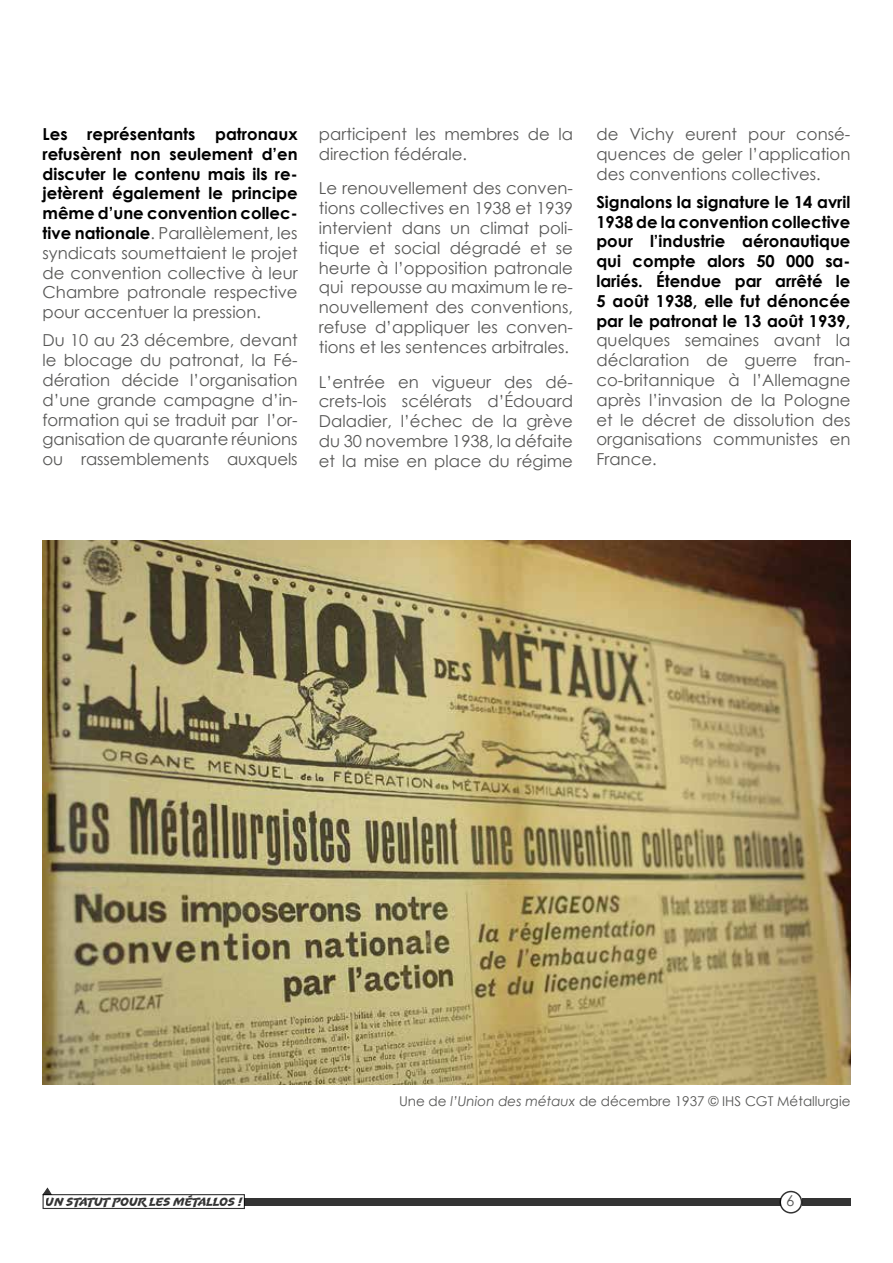
<style>
.page{position:relative;width:893px;height:1263px;background:#fff}
.page>*{position:absolute;margin:0;border:0;box-sizing:border-box;transform-origin:0 0}
.t1{font:16.5px/19.8px "Century Gothic";color:#575756;text-align:justify}
.t2{font:700 16.5px/19.8px "Century Gothic";color:#000;text-align:justify}
.t3{font:15px "Century Gothic";color:#575756}
.t4{font:13.5px "Century Gothic";color:#575756}
.t5{font:12px "Uppercut Angle";color:#000}
.s1{font-weight:400;color:#575756}
.s2{font-style:italic}
</style>
<div class="page">
<div style="left:245px;top:1198px;width:536px;height:7px;background:#333"></div>
<svg style="left:42px;top:1187px;width:203px;height:22px"></svg>
<div style="left:779px;top:1191px;width:23px;height:22px;border:2px solid #000;border-radius:50%"></div>
<div style="left:801px;top:1198px;width:49px;height:7px;background:#333"></div>
<img style="left:43px;top:541px;width:807px;height:543px">
<p class="t2" style="left:43px;top:123px;width:257px">Les représentants patronaux refusèrent non seulement d’en discuter le contenu mais ils re&shy;jetèrent également le principe même d’une convention collec&shy;tive nationale<span class="s1">. Parallèlement, les syndicats soumettaient le projet de convention collective à leur Chambre patronale respective pour accentuer la pression.</span></p>
<p class="t1" style="left:43px;top:330px;width:257px">Du 10 au 23 décembre, devant le blocage du patronat, la Fé&shy;dération décide l’organisation d’une grande campagne d’in&shy;formation qui se traduit par l’or&shy;ganisation de quarante réunions ou rassemblements auxquels</p>
<p class="t1" style="left:319px;top:124px;width:256px">participent les membres de la direction fédérale.</p>
<p class="t1" style="left:319px;top:178px;width:256px">Le renouvellement des conven&shy;tions collectives en 1938 et 1939 intervient dans un climat poli&shy;tique et social dégradé et se heurte à l’opposition patronale qui repousse au maximum le re&shy;nouvellement des conventions, refuse d’appliquer les conven&shy;tions et les sentences arbitrales.</p>
<p class="t1" style="left:319px;top:371px;width:256px">L’entrée en vigueur des dé&shy;crets-lois scélérats d’Édouard Daladier, l’échec de la grève du 30 novembre 1938, la défaite et la mise en place du régime</p>
<p class="t1" style="left:596px;top:124px;width:256px">de Vichy eurent pour consé&shy;quences de geler l’application des conventions collectives.</p>
<p class="t2" style="left:596px;top:191px;width:256px">Signalons la signature le 14 avril 1938 de la convention collective pour l’industrie aéronautique qui compte alors 50 000 sa&shy;lariés. Étendue par arrêté le 5 août 1938, elle fut dénoncée par le patronat le 13 août 1939,</p>
<p class="t1" style="left:596px;top:330px;width:256px">quelques semaines avant la déclaration de guerre fran&shy;co-britannique à l’Allemagne après l’invasion de la Pologne et le décret de dissolution des organisations communistes en France.</p>
<p class="t5" style="left:46px;top:1194px;width:198px">UN STATUT POUR LES MÉTALLOS !</p>
<p class="t4" style="left:399px;top:1092px;width:453px">Une de <span class="s2">l’Union des métaux</span> de décembre 1937 © IHS CGT Métallurgie</p>
<p class="t3" style="left:786px;top:1190px;width:10px">6</p>
</div>
